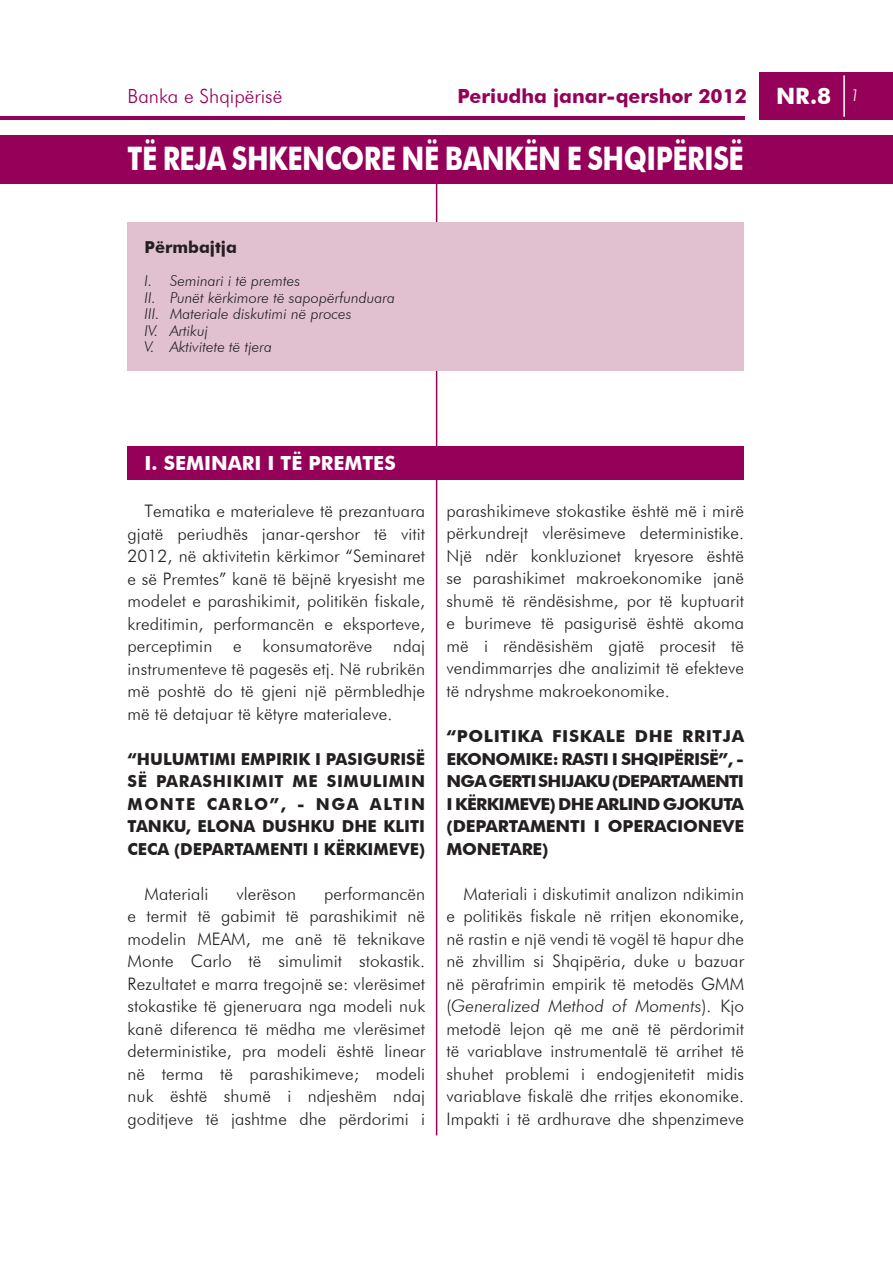
<style>
.page{position:relative;width:893px;height:1263px;background:#fff}
.page>*{position:absolute;margin:0;border:0;box-sizing:border-box;transform-origin:0 0}
.t1{font:700 32.4px "Futura BT";letter-spacing:-.015em;color:#fff;scale:.83 1}
.t2{font:700 22.5px "Futura BT";color:#fff}
.t3{font:700 19.5px "Futura BT";color:#950058}
.t4{font:700 19.5px "Futura BT";color:#fff}
.t5{font:300 19.5px "Futura BT";color:#950058}
.t6{font:300 17.25px/22.5px "Futura BT";letter-spacing:.005em;color:#231f20;text-align:justify}
.t7{font:700 16.5px/22.5px "Futura BT";color:#231f20;text-align:justify;scale:1.05 1}
.t8{font:700 16.5px/22.5px "Futura BT";color:#231f20;text-align:justify}
.t9{font:italic 300 15px/16.5px "Futura BT";color:#231f20}
.s1{font-weight:300;font-style:italic;font-size:16.5px}
.s2{font-style:italic}
</style>
<div class="page">
<hr style="left:436px;top:149px;width:1px;height:986px;background:#950058">
<div style="left:759px;top:72px;width:134px;height:48px;background:#950058"></div>
<hr style="left:0;top:117px;width:744px;height:3px;background:#950058">
<hr style="left:843px;top:75px;width:2px;height:42px;background:#fff">
<div style="left:0;top:135px;width:893px;height:49px;background:#950058"></div>
<div style="left:128px;top:223px;width:616px;height:148px;background:#e1c1d0"></div>
<div style="left:128px;top:446px;width:616px;height:33px;background:#950058"></div>
<p class="t5" style="left:128px;top:84px;width:156px">Banka e Shqipërisë</p>
<p class="t3" style="left:458px;top:84px;width:291px">PERIUDHA JANAR-QERSHOR 2012</p>
<h2 class="t2" style="left:776px;top:82px;width:85px">NR.8 <span class="s1">1</span></h2>
<h1 class="t1" style="left:128px;top:139px;width:744px">TË REJA SHKENCORE NË BANKËN E SHQIPËRISË</h1>
<p class="t8" style="left:145px;top:236px;width:94px">PËRMBAJTJA</p>
<p class="t9" style="left:145px;top:273px;width:252px">I. Seminari i të premtes<br>II. Punët kërkimore të sapopërfunduara<br>III. Materiale diskutimi në proces<br>IV. Artikuj<br>V. Aktivitete të tjera</p>
<p class="t4" style="left:145px;top:451px;width:253px">I . SEMINARI I TË PREMTES</p>
<p class="t6" style="left:128px;top:499px;width:299px;text-indent:17px">Tematika e materialeve të prezantuara gjatë periudhës janar-qershor të vitit 2012, në aktivitetin kërkimor “Seminaret e së Premtes” kanë të bëjnë kryesisht me modelet e parashikimit, politikën fiskale, kreditimin, performancën e eksporteve, perceptimin e konsumatorëve ndaj instrumenteve të pagesës etj. Në rubrikën më poshtë do të gjeni një përmbledhje më të detajuar të këtyre materialeve.</p>
<p class="t8" style="left:128px;top:747px;width:299px">“HULUMTIMI EMPIRIK I PASIGURISË SË PARASHIKIMIT ME SIMULIMIN MONTE CARLO”, - NGA ALTIN TANKU, ELONA DUSHKU DHE KLITI CECA (DEPARTAMENTI I KËRKIMEVE)</p>
<p class="t6" style="left:145px;top:882px;width:65px">Materiali</p>
<p class="t6" style="left:236px;top:882px;width:61px">vlerëson</p>
<p class="t6" style="left:128px;top:882px;width:299px;text-indent:196px">performancën e termit të gabimit të parashikimit në modelin MEAM, me anë të teknikave Monte Carlo të simulimit stokastik.<br>Rezultatet e marra tregojnë se: vlerësimet stokastike të gjeneruara nga modeli nuk kanë diferenca të mëdha me vlerësimet deterministike, pra modeli është linear në terma të parashikimeve; modeli nuk është shumë i ndjeshëm ndaj goditjeve të jashtme dhe përdorimi i</p>
<p class="t6" style="left:446px;top:499px;width:299px">parashikimeve stokastike është më i mirë përkundrejt vlerësimeve deterministike.<br>Një ndër konkluzionet kryesore është se parashikimet makroekonomike janë shumë të rëndësishme, por të kuptuarit e burimeve të pasigurisë është akoma më i rëndësishëm gjatë procesit të vendimmarrjes dhe analizimit të efekteve të ndryshme makroekonomike.</p>
<p class="t7" style="left:446px;top:725px;width:285px">“POLITIKA FISKALE DHE RRITJA EKONOMIKE: RASTI I SHQIPËRISË”, - NGA GERTI SHIJAKU (DEPARTAMENTI I KËRKIMEVE) DHE ARLIND GJOKUTA (DEPARTAMENTI I OPERACIONEVE MONETARE)</p>
<p class="t6" style="left:446px;top:882px;width:299px;text-indent:17px">Materiali i diskutimit analizon ndikimin e politikës fiskale në rritjen ekonomike, në rastin e një vendi të vogël të hapur dhe në zhvillim si Shqipëria, duke u bazuar në përafrimin empirik të metodës GMM (<span class="s2">Generalized Method of Moments</span>). Kjo metodë lejon që me anë të përdorimit të variablave instrumentalë të arrihet të shuhet problemi i endogjenitetit midis variablave fiskalë dhe rritjes ekonomike.<br>Impakti i të ardhurave dhe shpenzimeve</p>
</div>
